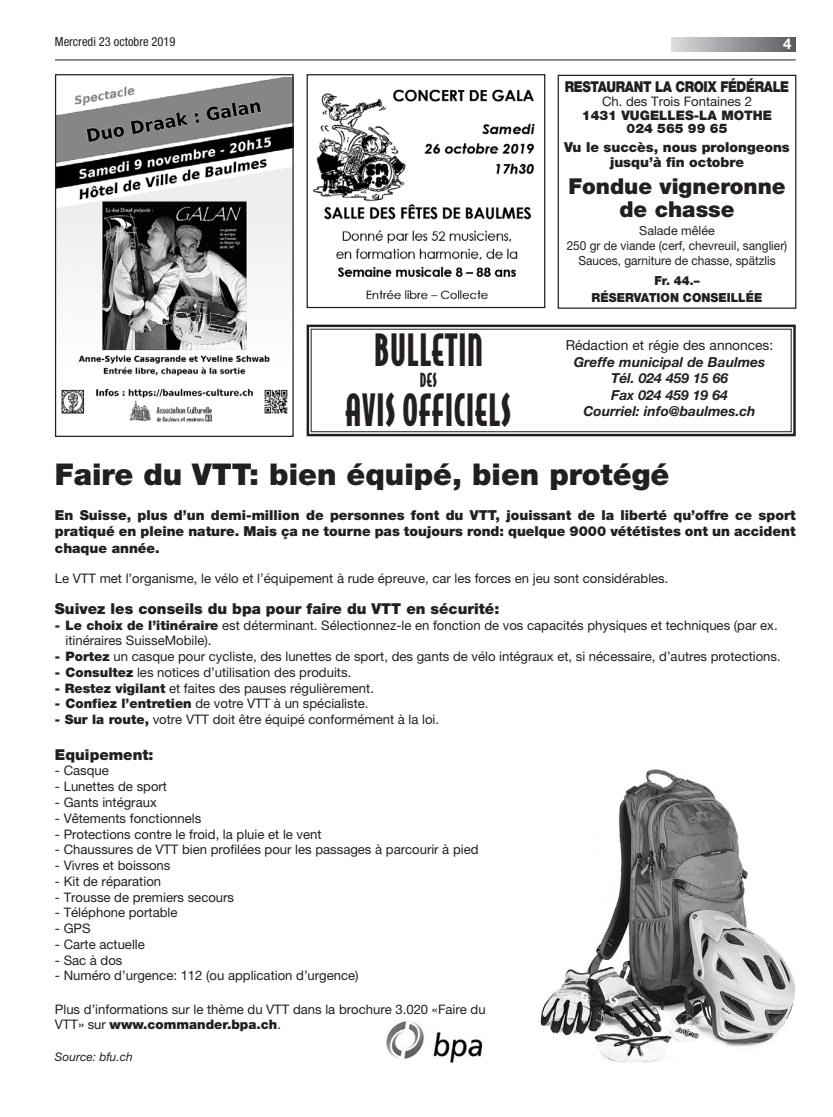
<style>
.page{position:relative;width:833px;height:1117px;background:#fff}
.page>*{position:absolute;margin:0;border:0;box-sizing:border-box;transform-origin:0 0}
.t1{font:42.25px "Bodega Sans Black Oldstyle";letter-spacing:.025em;color:#231f20;scale:.77 1}
.t2{font:900 30px "Helvetica Neue LT Pro";color:#231f20}
.t3{font:900 21.88px/23.1px "Helvetica Neue LT Pro";color:#231f20;text-align:center}
.t4{font:18.5px "Bodega Sans Black Oldstyle";color:#231f20;scale:.77 1}
.t5{font:900 15px "Helvetica Neue LT Pro";color:#231f20}
.t6{font:900 15px "Helvetica Neue LT Pro";letter-spacing:-.03em;color:#231f20;scale:.85 1}
.t7{font:700 15px "Helvetica Neue LT Pro";color:#fff}
.t8{font:900 13.75px/16.5px "Helvetica Neue LT Pro";color:#231f20;text-align:justify}
.t9{font:italic 700 13.75px/16.5px "Helvetica Neue LT Pro";color:#231f20;text-align:center}
.t10{font:13.75px "Helvetica Neue";color:#231f20}
.t11{font:13.12px/15.8px "Helvetica Neue LT Pro";color:#231f20}
.t12{font:900 13.12px/13.8px "Helvetica Neue LT Pro";color:#231f20;text-align:center}
.t13{font:12.5px/15px "Helvetica Neue LT Pro";color:#231f20;text-align:center}
.t14{font:900 12.5px/17.5px "Helvetica Neue LT Pro";color:#231f20;text-align:center;scale:.95 1}
.t15{font:condensed 12.5px "Helvetica Neue LT Pro";color:#231f20}
.t16{font:italic 11.88px "Helvetica Neue LT Pro";color:#231f20}
.s1{font-weight:900}
</style>
<div class="page">
<svg style="left:671px;top:37px;width:124px;height:14px;background:#9a9c9f"></svg>
<hr style="left:55px;top:60px;width:740px;height:1px;background:#231f20">
<img style="left:57px;top:77px;width:235px;height:345px">
<div style="left:55px;top:74px;width:239px;height:363px;border:1px solid #231f20"></div>
<img style="left:312px;top:89px;width:223px;height:211px">
<div style="left:306px;top:74px;width:239px;height:234px;border:1px solid #231f20"></div>
<div style="left:557px;top:75px;width:239px;height:234px;border:1px solid #231f20"></div>
<img style="left:540px;top:769px;width:255px;height:292px">
<img style="left:386px;top:1021px;width:97px;height:41px">
<svg style="left:306px;top:324px;width:490px;height:113px"></svg>
<div style="left:311px;top:329px;width:480px;height:103px;border:1px solid #231f20"></div>
<p class="t15" style="left:55px;top:34px;width:122px">Mercredi 23 octobre 2019</p>
<p class="t7" style="left:783px;top:35px;width:10px">4</p>
<p class="t6" style="left:565px;top:78px;width:266px">RESTAURANT LA CROIX FÉDÉRALE</p>
<p class="t11" style="left:602px;top:93px;width:151px">Ch. des Trois Fontaines 2</p>
<p class="t12" style="left:582px;top:108px;width:192px">1431 VUGELLES-LA MOTHE<br>024 565 99 65</p>
<p class="t8" style="left:564px;top:140px;width:227px;line-height:15px;text-align:center">Vu le succès, nous prolongeons jusqu’à fin octobre</p>
<h3 class="t3" style="left:568px;top:174px;width:219px">Fondue vigneronne de chasse</h3>
<p class="t13" style="left:566px;top:222px;width:222px">Salade mêlée<br>250 gr de viande (cerf, chevreuil, sanglier)<br>Sauces, garniture de chasse, spätzlis</p>
<p class="t14" style="left:591px;top:271px;width:181px">Fr. 44.–<br>RÉSERVATION CONSEILLÉE</p>
<h1 class="t1" style="left:374px;top:321px;width:143px">BULLETIN</h1>
<h3 class="t4" style="left:420px;top:368px;width:24px">DES</h3>
<h1 class="t1" style="left:345px;top:381px;width:218px">AVIS OFFICIELS</h1>
<p class="t10" style="left:565px;top:337px;width:209px">Rédaction et régie des annonces:</p>
<p class="t9" style="left:574px;top:353px;width:193px">Greffe municipal de Baulmes<br>Tél. 024 459 15 66<br>Fax 024 459 19 64<br>Courriel: info@baulmes.ch</p>
<h2 class="t2" style="left:55px;top:456px;width:616px">Faire du VTT: bien équipé, bien protégé</h2>
<p class="t8" style="left:55px;top:506px;width:742px">En Suisse, plus d’un demi-million de personnes font du VTT, jouissant de la liberté qu’offre ce sport pratiqué en pleine nature. Mais ça ne tourne pas toujours rond: quelque 9000 vététistes ont un accident chaque année.</p>
<p class="t11" style="left:55px;top:570px;width:615px">Le VTT met l’organisme, le vélo et l’équipement à rude épreuve, car les forces en jeu sont considérables.</p>
<p class="t5" style="left:55px;top:599px;width:446px">Suivez les conseils du bpa pour faire du VTT en sécurité:</p>
<p class="t11" style="left:66px;top:616px;width:713px;text-indent:-11px"><span class="s1">- Le choix de l’itinéraire</span> est déterminant. Sélectionnez-le en fonction de vos capacités physiques et techniques (par ex. itinéraires SuisseMobile).</p>
<p class="t11" style="left:55px;top:648px;width:727px"><span class="s1">- Portez</span> un casque pour cycliste, des lunettes de sport, des gants de vélo intégraux et, si nécessaire, d’autres protections.</p>
<p class="t11" style="left:55px;top:664px;width:298px"><span class="s1">- Consultez</span> les notices d’utilisation des produits.</p>
<p class="t11" style="left:55px;top:679px;width:320px"><span class="s1">- Restez vigilant</span> et faites des pauses régulièrement.</p>
<p class="t11" style="left:55px;top:695px;width:315px"><span class="s1">- Confiez l’entretien</span> de votre VTT à un spécialiste.</p>
<p class="t11" style="left:55px;top:711px;width:386px"><span class="s1">- Sur la route,</span> votre VTT doit être équipé conformément à la loi.</p>
<p class="t5" style="left:55px;top:745px;width:100px">Equipement:</p>
<p class="t11" style="left:55px;top:762px;width:55px">- Casque</p>
<p class="t11" style="left:55px;top:778px;width:114px">- Lunettes de sport</p>
<p class="t11" style="left:55px;top:794px;width:103px">- Gants intégraux</p>
<p class="t11" style="left:55px;top:809px;width:148px">- Vêtements fonctionnels</p>
<p class="t11" style="left:55px;top:825px;width:268px">- Protections contre le froid, la pluie et le vent</p>
<p class="t11" style="left:55px;top:841px;width:425px">- Chaussures de VTT bien profilées pour les passages à parcourir à pied</p>
<p class="t11" style="left:55px;top:857px;width:117px">- Vivres et boissons</p>
<p class="t11" style="left:55px;top:872px;width:108px">- Kit de réparation</p>
<p class="t11" style="left:55px;top:888px;width:181px">- Trousse de premiers secours</p>
<p class="t11" style="left:55px;top:904px;width:124px">- Téléphone portable</p>
<p class="t11" style="left:55px;top:920px;width:37px">- GPS</p>
<p class="t11" style="left:55px;top:935px;width:91px">- Carte actuelle</p>
<p class="t11" style="left:55px;top:951px;width:69px">- Sac à dos</p>
<p class="t11" style="left:55px;top:967px;width:305px">- Numéro d’urgence: 112 (ou application d’urgence)</p>
<p class="t11" style="left:55px;top:1000px;width:432px">Plus d’informations sur le thème du VTT dans la brochure 3.020 «Faire du<br>VTT» sur <span class="s1">www.commander.bpa.ch</span>.</p>
<p class="t16" style="left:55px;top:1049px;width:79px">Source: bfu.ch</p>
</div>
